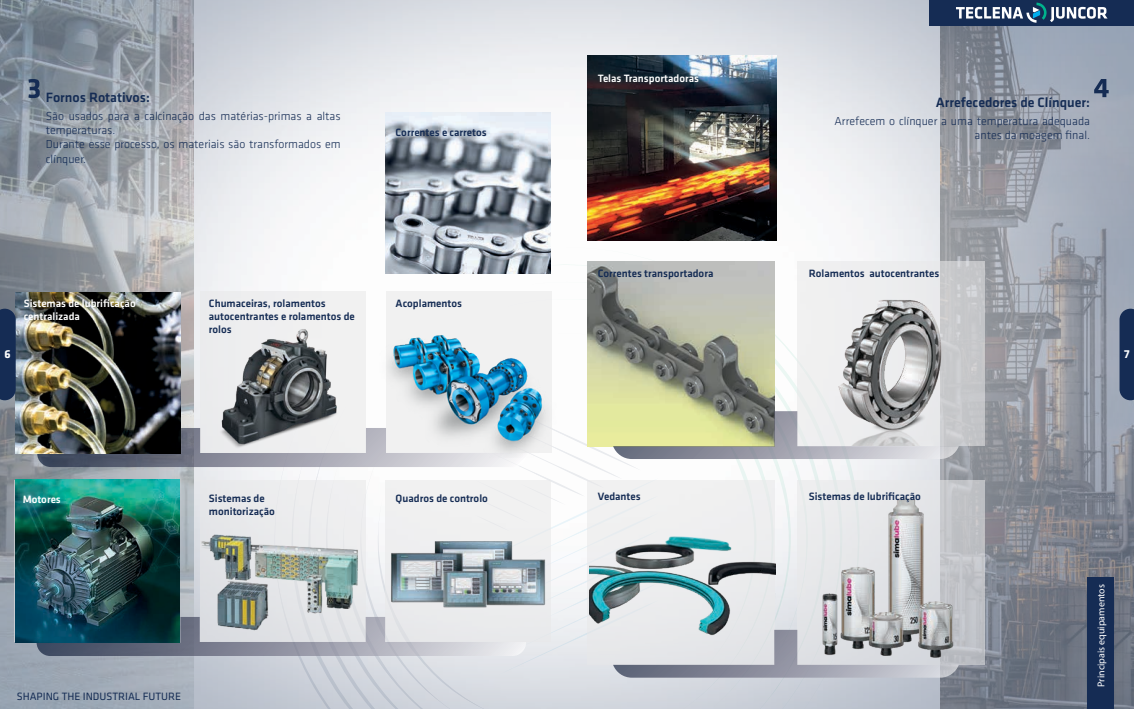
<style>
.page{position:relative;width:1134px;height:709px;background:#fff}
.page>*{position:absolute;margin:0;border:0;box-sizing:border-box;transform-origin:0 0}
.t1{font:500 14px "Klavika";color:#152c54}
.t2{font:300 12px/14.3px "Klavika";color:#152c54}
.t3{font:700 12px "Klavika";color:#fff}
.t4{font:500 11px/13.2px "Klavika";color:#152c54}
.t5{font:500 11px/13.2px "Klavika";color:#fff}
.t6{font:11px "Klavika";color:#152c54}
.t7{font:10px "Myriad Pro";color:#fff}
</style>
<div class="page">
<img style="left:0;top:0;width:1134px;height:709px">
<img style="left:15px;top:292px;width:165px;height:161px">
<div style="left:201px;top:291px;width:165px;height:162px;background:#efeff0"></div>
<div style="left:386px;top:291px;width:165px;height:162px;background:#f1f1f1"></div>
<img style="left:385px;top:112px;width:166px;height:162px">
<img style="left:15px;top:479px;width:22px;height:163px">
<svg style="left:28px;top:79px;width:12px;height:19px"></svg>
<svg style="left:1094px;top:79px;width:15px;height:18px"></svg>
<div style="left:1088px;top:577px;width:26px;height:132px;background:#152c54"></div>
<div style="left:797px;top:480px;width:188px;height:185px;background:#bfc0c5"></div>
<img style="left:587px;top:261px;width:187px;height:63px">
<svg style="left:797px;top:261px;width:188px;height:185px;fill:#ecedee"></svg>
<img style="left:37px;top:324px;width:922px;height:385px">
<img style="left:589px;top:512px;width:186px;height:127px">
<img style="left:809px;top:489px;width:154px;height:177px">
<img style="left:740px;top:281px;width:294px;height:164px">
<div style="left:929px;top:0;width:205px;height:25px;background:#152c54"></div>
<svg style="left:956px;top:3px;width:151px;height:20px"></svg>
<svg style="left:0;top:309px;width:16px;height:91px"></svg>
<svg style="left:1119px;top:309px;width:15px;height:91px"></svg>
<img style="left:587px;top:55px;width:189px;height:185px">
<p class="t5" style="left:598px;top:72px;width:103px">Telas Transportadoras</p>
<p class="t1" style="left:46px;top:90px;width:106px">Fornos Rotativos:</p>
<p class="t2" style="left:46px;top:109px;width:296px">São usados para a calcinação das matérias-primas a altas temperaturas.<br>Durante esse processo, os materiais são transformados em clínquer.</p>
<p class="t4" style="left:396px;top:126px;width:93px">Correntes e carretos</p>
<p class="t1" style="left:936px;top:95px;width:156px">Arrefecedores de Clínquer:</p>
<p class="t2" style="left:834px;top:114px;width:257px;text-align:right">Arrefecem o clínquer a uma temperatura adequada antes da moagem final.</p>
<p class="t4" style="left:598px;top:267px;width:117px">Correntes transportadora</p>
<p class="t4" style="left:809px;top:267px;width:132px">Rolamentos autocentrantes</p>
<p class="t5" style="left:24px;top:297px;width:114px">Sistemas de lubrificação centralizada</p>
<p class="t4" style="left:209px;top:297px;width:147px">Chumaceiras, rolamentos autocentrantes e rolamentos de rolos</p>
<p class="t4" style="left:396px;top:297px;width:68px">Acoplamentos</p>
<p class="t3" style="left:4px;top:347px;width:8px">6</p>
<p class="t3" style="left:1124px;top:347px;width:7px">7</p>
<p class="t5" style="left:23px;top:493px;width:40px">Motores</p>
<p class="t4" style="left:209px;top:492px;width:68px">Sistemas de monitorização</p>
<p class="t6" style="left:17px;top:690px;width:166px">SHAPING THE INDUSTRIAL FUTURE</p>
<p class="t4" style="left:396px;top:492px;width:94px">Quadros de controlo</p>
<p class="t4" style="left:598px;top:490px;width:44px">Vedantes</p>
<p class="t4" style="left:809px;top:490px;width:114px">Sistemas de lubrificação</p>
<p class="t7" style="left:1095px;top:687px;width:104px;rotate:-90deg">Principais equipamentos</p>
</div>
